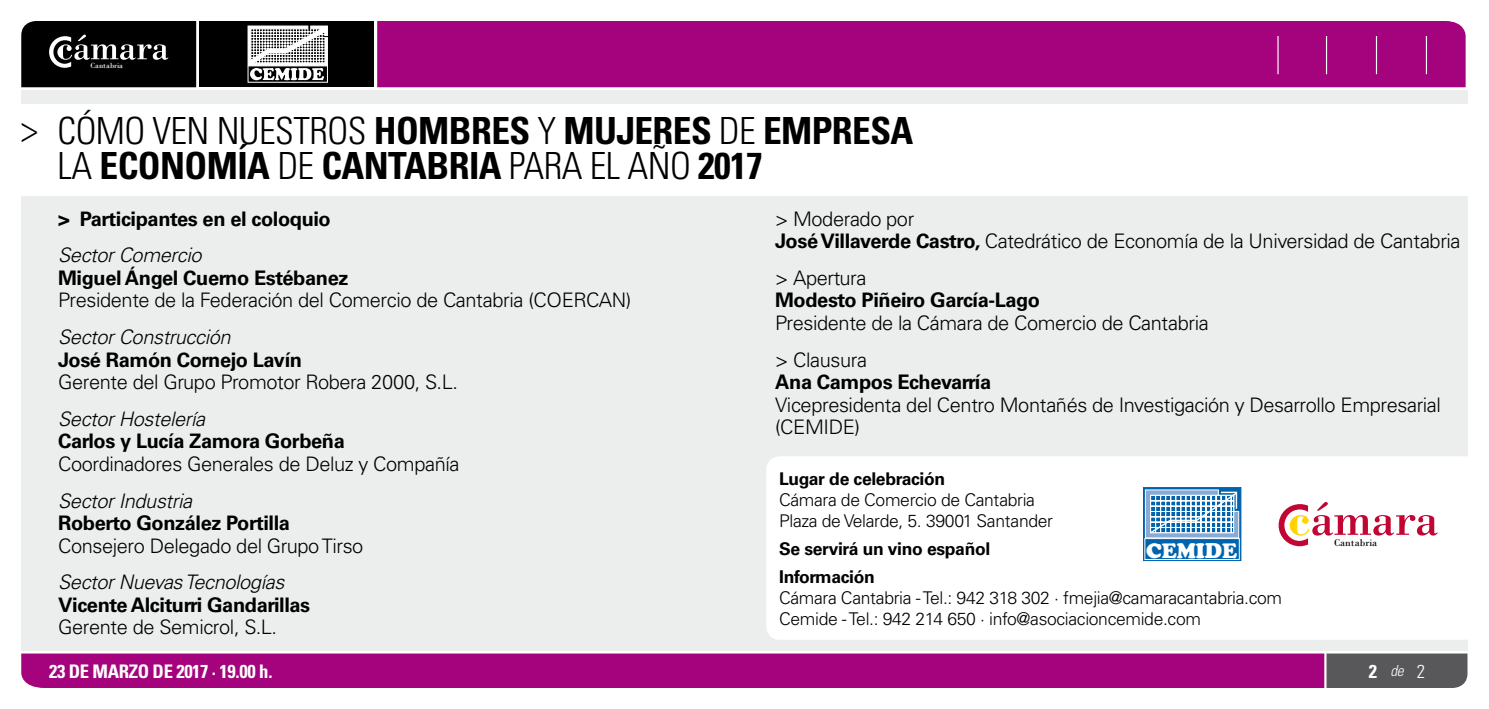
<style>
.page{position:relative;width:1489px;height:709px;background:#fff}
.page>*{position:absolute;margin:0;border:0;box-sizing:border-box;transform-origin:0 0}
.t1{font:700 condensed 37.5px "Univers LT Std";letter-spacing:-.015em;color:#000}
.t2{font:300 condensed 37.5px "Univers LT Std";color:#000}
.t3{font:900 21.75px "Cooper";color:#fff}
.t4{font:300 20px/22.5px "Univers LT Std";letter-spacing:-.02em;color:#000}
.t5{font:700 20px "Univers LT Std";letter-spacing:-.02em;color:#000}
.t6{font:italic 300 20px "Univers LT Std";letter-spacing:-.02em;color:#000}
.t7{font:700 condensed 18.75px "Univers LT Std";letter-spacing:-.02em;color:#fff}
.t8{font:300 condensed 18.75px "Univers LT Std";color:#fff}
.t9{font:300 17.5px "Univers LT Std";letter-spacing:-.02em;color:#000}
.t10{font:700 17.5px "Univers LT Std";letter-spacing:-.02em;color:#000}
.t11{font:italic 300 condensed 15.25px "Univers LT Std";color:#fff}
.t12{font:10.5px "Bodoni";color:#000}
.t13{font:7.75px "Bodoni";color:#fff}
.s1{font-weight:300}
.s2{font-weight:700}
</style>
<div class="page">
<div style="left:377px;top:21px;width:1088px;height:66px;background:#a5027d"></div>
<div style="left:21px;top:653px;width:1303px;height:35px;background:#a5027d"></div>
<div style="left:1326px;top:653px;width:141px;height:35px;background:#58585a"></div>
<div style="left:199px;top:22px;width:175px;height:65px;background:#000"></div>
<svg style="left:248px;top:26px;width:80px;height:54px;background:#afafaf"></svg>
<div style="left:21px;top:91px;width:1446px;height:13px;background:#eceded"></div>
<div style="left:21px;top:196px;width:1446px;height:454px;background:#eceded"></div>
<div style="left:766px;top:456px;width:712px;height:184px;background:#fff;border-radius:14px"></div>
<svg style="left:21px;top:21px;width:175px;height:66px;background:#161616"></svg>
<svg style="left:1278px;top:502px;width:159px;height:44px"></svg>
<div style="left:1143px;top:487px;width:97px;height:73px;background:#0063ad;border:1px solid #0063ad"></div>
<svg style="left:1144px;top:489px;width:94px;height:49px"></svg>
<div style="left:1144px;top:538px;width:95px;height:21px;border:1px solid #fff"></div>
<hr style="left:1277px;top:36px;width:1px;height:38px;background:#fff">
<hr style="left:1325px;top:36px;width:1px;height:38px;background:#fff">
<hr style="left:1375px;top:36px;width:1px;height:38px;background:#fff">
<hr style="left:1425px;top:36px;width:1px;height:38px;background:#fff">
<p class="t13" style="left:91px;top:61px;width:34px">Cantabria</p>
<p class="t2" style="left:21px;top:106px;width:18px">&gt;</p>
<p class="t1" style="left:58px;top:108px;width:857px"><span class="s1">CÓMO VEN NUESTROS</span> HOMBRES <span class="s1">Y</span> MUJERES <span class="s1">DE</span> EMPRESA</p>
<p class="t1" style="left:58px;top:143px;width:706px"><span class="s1">LA</span> ECONOMÍA <span class="s1">DE</span> CANTABRIA <span class="s1">PARA EL AÑO</span> 2017</p>
<p class="t5" style="left:58px;top:207px;width:274px">&gt; Participantes en el coloquio</p>
<p class="t6" style="left:58px;top:243px;width:145px">Sector Comercio</p>
<p class="t5" style="left:58px;top:266px;width:292px">Miguel Ángel Cuerno Estébanez</p>
<p class="t4" style="left:58px;top:289px;width:575px">Presidente de la Federación del Comercio de Cantabria (COERCAN)</p>
<p class="t6" style="left:58px;top:325px;width:174px">Sector Construcción</p>
<p class="t5" style="left:58px;top:348px;width:245px">José Ramón Cornejo Lavín</p>
<p class="t4" style="left:58px;top:371px;width:401px">Gerente del Grupo Promotor Robera 2000, S.L.</p>
<p class="t6" style="left:58px;top:407px;width:148px">Sector Hostelería</p>
<p class="t5" style="left:58px;top:429px;width:288px">Carlos y Lucía Zamora Gorbeña</p>
<p class="t4" style="left:58px;top:452px;width:403px">Coordinadores Generales de Deluz y Compañía</p>
<p class="t6" style="left:58px;top:488px;width:136px">Sector Industria</p>
<p class="t5" style="left:58px;top:511px;width:233px">Roberto González Portilla</p>
<p class="t4" style="left:58px;top:534px;width:307px">Consejero Delegado del Grupo Tirso</p>
<p class="t6" style="left:58px;top:570px;width:228px">Sector Nuevas Tecnologías</p>
<p class="t5" style="left:58px;top:593px;width:253px">Vicente Alciturri Gandarillas</p>
<p class="t4" style="left:58px;top:616px;width:220px">Gerente de Semicrol, S.L.</p>
<p class="t4" style="left:775px;top:207px;width:141px">&gt; Moderado por</p>
<p class="t4" style="left:775px;top:230px;width:687px"><span class="s2">José Villaverde Castro,</span> Catedrático de Economía de la Universidad de Cantabria</p>
<p class="t4" style="left:775px;top:267px;width:93px">&gt; Apertura</p>
<p class="t5" style="left:775px;top:289px;width:266px">Modesto Piñeiro García-Lago</p>
<p class="t4" style="left:775px;top:312px;width:435px">Presidente de la Cámara de Comercio de Cantabria</p>
<p class="t4" style="left:775px;top:348px;width:93px">&gt; Clausura</p>
<p class="t5" style="left:775px;top:370px;width:217px">Ana Campos Echevarría</p>
<p class="t4" style="left:775px;top:393px;width:667px">Vicepresidenta del Centro Montañés de Investigación y Desarrollo Empresarial (CEMIDE)</p>
<p class="t10" style="left:779px;top:468px;width:167px">Lugar de celebración</p>
<p class="t9" style="left:779px;top:489px;width:257px">Cámara de Comercio de Cantabria</p>
<p class="t9" style="left:779px;top:510px;width:275px">Plaza de Velarde, 5. 39001 Santander</p>
<p class="t10" style="left:779px;top:538px;width:212px">Se servirá un vino español</p>
<p class="t10" style="left:779px;top:566px;width:97px">Información</p>
<p class="t9" style="left:779px;top:587px;width:504px">Cámara Cantabria - Tel.: 942 318 302 · fmejia@camaracantabria.com</p>
<p class="t9" style="left:779px;top:608px;width:423px">Cemide - Tel.: 942 214 650 · info@asociacioncemide.com</p>
<p class="t12" style="left:1333px;top:536px;width:45px">Cantabria</p>
<p class="t3" style="left:1146px;top:538px;width:92px">CEMIDE</p>
<p class="t7" style="left:49px;top:659px;width:225px">23 DE MARZO DE 2017 · 19.00 h.</p>
<p class="t7" style="left:1368px;top:659px;width:10px">2</p>
<p class="t11" style="left:1390px;top:661px;width:15px">de</p>
<p class="t8" style="left:1416px;top:659px;width:10px">2</p>
</div>
